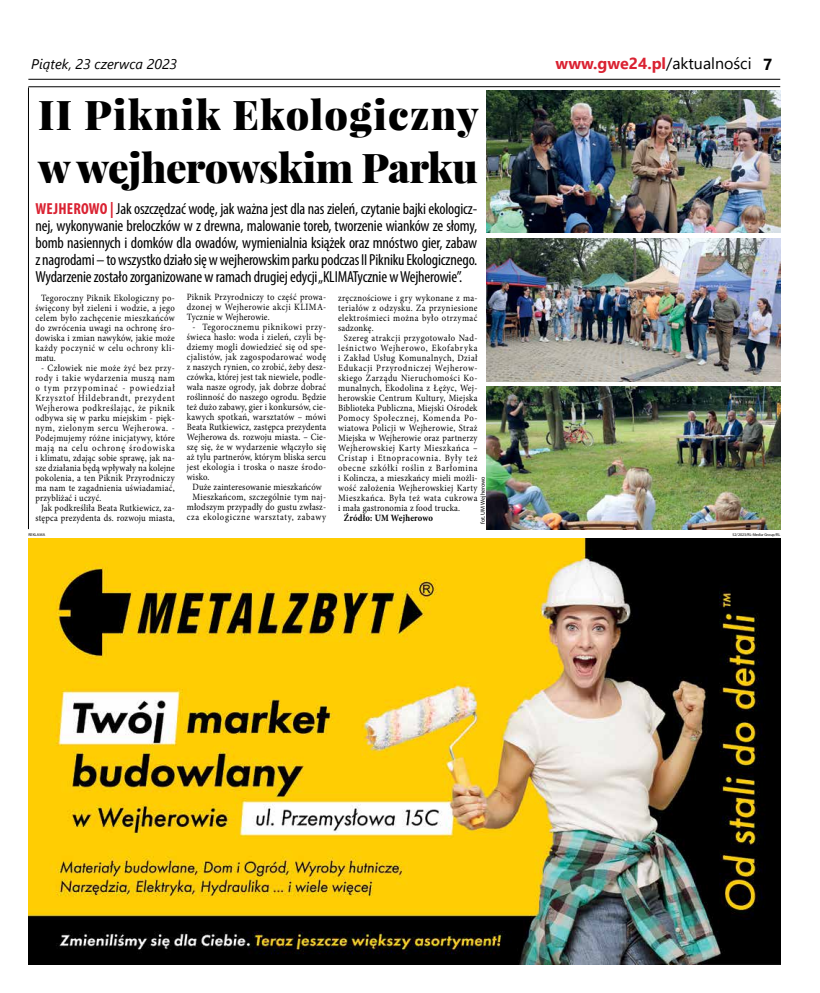
<style>
.page{position:relative;width:820px;height:993px;background:#fff}
.page>*{position:absolute;margin:0;border:0;box-sizing:border-box;transform-origin:0 0}
.t1{font:900 41px/53px "Playfair Display";letter-spacing:.01em;color:#000}
.t2{font:condensed 16px/17px "Myriad Pro";letter-spacing:-.01em;color:#000;text-align:justify}
.t3{font:700 16px "Segoe UI";color:#da2232}
.t4{font:italic 14px "Segoe UI";color:#000}
.t5{font:9.6px/10px "Minion Pro";letter-spacing:.035em;color:#000;text-align:justify;scale:.9 1}
.t6{font:9.6px "Minion Pro";letter-spacing:.065em;color:#000;scale:.9 1}
.t7{font:9.6px "Minion Pro";letter-spacing:.075em;color:#000;scale:.9 1}
.t8{font:9.6px "Minion Pro";letter-spacing:.055em;color:#000;scale:.9 1}
.t9{font:9.6px "Minion Pro";letter-spacing:.08em;color:#000;scale:.9 1}
.t10{font:9.6px "Minion Pro";letter-spacing:.06em;color:#000;scale:.9 1}
.t11{font:9.6px "Minion Pro";letter-spacing:.015em;color:#000;scale:.9 1}
.t12{font:9.6px "Minion Pro";letter-spacing:.085em;color:#000;scale:.9 1}
.t13{font:9.6px "Minion Pro";letter-spacing:.07em;color:#000;scale:.9 1}
.t14{font:9.6px "Minion Pro";letter-spacing:.095em;color:#000;scale:.9 1}
.t15{font:700 9.6px "Minion Pro";letter-spacing:.02em;color:#000;scale:.9 1}
.t16{font:6px "Myriad Pro";color:#000}
.t17{font:4px "Myriad Pro";color:#000}
.t18{font:4px "Myriad Pro";letter-spacing:.02em;color:#000}
.s1{font-weight:400;color:#000}
.s2{color:#000}
.s3{font-weight:700;color:#da2232}
</style>
<div class="page">
<hr style="left:28px;top:79px;width:752px;height:1px;background:#000">
<img style="left:28px;top:538px;width:752px;height:426px">
<hr style="left:28px;top:86px;width:752px;height:1px;background:#000">
<hr style="left:28px;top:87px;width:1px;height:442px;background:#000">
<img style="left:486px;top:90px;width:294px;height:143px">
<img style="left:486px;top:239px;width:294px;height:142px">
<img style="left:486px;top:386px;width:294px;height:143px">
<h3 class="t4" style="left:31px;top:51px;width:147px">Piątek, 23 czerwca 2023</h3>
<h2 class="t3" style="left:555px;top:49px;width:218px">www.gwe24.pl<span class="s1">/aktualności</span> <span class="s2">7</span></h2>
<h1 class="t1" style="left:38px;top:88px;width:442px">II Piknik Ekologiczny w wejherowskim Parku</h1>
<p class="t2" style="left:35px;top:200px;width:443px"><span class="s3">WEJHEROWO |</span> Jak oszczędzać wodę, jak ważna jest dla nas zieleń, czytanie bajki ekologicz&shy;nej, wykonywanie breloczków w z drewna, malowanie toreb, tworzenie wianków ze słomy, bomb nasiennych i domków dla owadów, wymienialnia książek oraz mnóstwo gier, zabaw z nagrodami – to wszystko działo się w wejherowskim parku podczas II Pikniku Ekologicznego.<br>Wydarzenie zostało zorganizowane w ramach drugiej edycji „KLIMATycznie w Wejherowie”.</p>
<p class="t5" style="left:35px;top:293px;width:156px;text-indent:6px">Tegoroczny Piknik Ekologiczny po&shy;święcony był zieleni i wodzie, a jego celem było zachęcenie mieszkańców do zwrócenia uwagi na ochronę śro&shy;dowiska i zmian nawyków, jakie może każdy poczynić w celu ochrony kli&shy;matu.</p>
<p class="t5" style="left:41px;top:363px;width:150px">- Człowiek nie może żyć bez przy-</p>
<p class="t5" style="left:35px;top:373px;width:156px">rody i takie wydarzenia muszą nam</p>
<p class="t14" style="left:35px;top:381px;width:156px">o tym przypominać - powiedział</p>
<p class="t12" style="left:35px;top:391px;width:156px">Krzysztof Hildebrandt, prezydent</p>
<p class="t6" style="left:35px;top:401px;width:156px">Wejherowa podkreślając, że piknik</p>
<p class="t5" style="left:35px;top:413px;width:156px">odbywa się w parku miejskim - pięk-</p>
<p class="t6" style="left:35px;top:421px;width:156px">nym, zielonym sercu Wejherowa. -</p>
<p class="t5" style="left:35px;top:433px;width:156px">Podejmujemy różne inicjatywy, które</p>
<p class="t9" style="left:35px;top:441px;width:156px">mają na celu ochronę środowiska</p>
<p class="t5" style="left:35px;top:453px;width:156px">i klimatu, zdając sobie sprawę, jak na-</p>
<p class="t5" style="left:35px;top:463px;width:156px">sze działania będą wpływały na kolejne</p>
<p class="t5" style="left:35px;top:473px;width:156px">pokolenia, a ten Piknik Przyrodniczy</p>
<p class="t5" style="left:35px;top:483px;width:156px">ma nam te zagadnienia uświadamiać,</p>
<p class="t5" style="left:35px;top:493px;width:75px">przybliżać i uczyć.</p>
<p class="t5" style="left:41px;top:503px;width:150px">Jak podkreśliła Beata Rutkiewicz, za-</p>
<p class="t5" style="left:35px;top:513px;width:156px">stępca prezydenta ds. rozwoju miasta,</p>
<p class="t5" style="left:187px;top:292px;width:156px">Piknik Przyrodniczy to część prowa&shy;dzonej w Wejherowie akcji KLIMA-Tycznie w Wejherowie.</p>
<p class="t10" style="left:192px;top:320px;width:150px">- Tegorocznemu piknikowi przy-</p>
<p class="t5" style="left:187px;top:332px;width:156px">świeca hasło: woda i zieleń, czyli bę-</p>
<p class="t5" style="left:187px;top:342px;width:156px">dziemy mogli dowiedzieć się od spe-</p>
<p class="t5" style="left:187px;top:352px;width:156px">cjalistów, jak zagospodarować wodę</p>
<p class="t5" style="left:187px;top:362px;width:156px">z naszych rynien, co zrobić, żeby desz-</p>
<p class="t5" style="left:187px;top:372px;width:156px">czówka, której jest tak niewiele, podle-</p>
<p class="t5" style="left:187px;top:382px;width:156px">wała nasze ogrody, jak dobrze dobrać</p>
<p class="t5" style="left:187px;top:392px;width:156px">roślinność do naszego ogrodu. Będzie</p>
<p class="t5" style="left:187px;top:402px;width:156px">też dużo zabawy, gier i konkursów, cie-</p>
<p class="t5" style="left:187px;top:412px;width:156px">kawych spotkań, warsztatów – mówi</p>
<p class="t5" style="left:187px;top:422px;width:156px">Beata Rutkiewicz, zastępca prezydenta</p>
<p class="t11" style="left:187px;top:430px;width:156px">Wejherowa ds. rozwoju miasta. – Cie-</p>
<p class="t5" style="left:187px;top:442px;width:156px">szę się, że w wydarzenie włączyło się</p>
<p class="t5" style="left:187px;top:452px;width:156px">aż tylu partnerów, którym bliska sercu</p>
<p class="t5" style="left:187px;top:462px;width:156px">jest ekologia i troska o nasze środo-</p>
<p class="t5" style="left:187px;top:472px;width:27px">wisko.</p>
<p class="t5" style="left:192px;top:482px;width:145px">Duże zainteresowanie mieszkańców</p>
<p class="t5" style="left:192px;top:492px;width:150px">Mieszkańcom, szczególnie tym naj-</p>
<p class="t5" style="left:187px;top:502px;width:156px">młodszym przypadły do gustu zwłasz-</p>
<p class="t7" style="left:187px;top:510px;width:156px">cza ekologiczne warsztaty, zabawy</p>
<p class="t5" style="left:338px;top:293px;width:156px">zręcznościowe i gry wykonane z ma-</p>
<p class="t5" style="left:338px;top:303px;width:156px">teriałów z odzysku. Za przyniesione</p>
<p class="t5" style="left:338px;top:313px;width:156px">elektrośmieci można było otrzymać</p>
<p class="t5" style="left:338px;top:323px;width:41px">sadzonkę.</p>
<p class="t5" style="left:344px;top:333px;width:150px">Szereg atrakcji przygotowało Nad-</p>
<p class="t9" style="left:338px;top:341px;width:156px">leśnictwo Wejherowo, Ekofabryka</p>
<p class="t5" style="left:338px;top:353px;width:156px">i Zakład Usług Komunalnych, Dział</p>
<p class="t6" style="left:338px;top:361px;width:156px">Edukacji Przyrodniczej Wejherow-</p>
<p class="t8" style="left:338px;top:371px;width:156px">skiego Zarządu Nieruchomości Ko-</p>
<p class="t5" style="left:338px;top:383px;width:156px">munalnych, Ekodolina z Łężyc, Wej-</p>
<p class="t5" style="left:338px;top:393px;width:156px">herowskie Centrum Kultury, Miejska</p>
<p class="t5" style="left:338px;top:403px;width:156px">Biblioteka Publiczna, Miejski Ośrodek</p>
<p class="t7" style="left:338px;top:411px;width:156px">Pomocy Społecznej, Komenda Po-</p>
<p class="t5" style="left:338px;top:423px;width:156px">wiatowa Policji w Wejherowie, Straż</p>
<p class="t5" style="left:338px;top:433px;width:156px">Miejska w Wejherowie oraz partnerzy</p>
<p class="t10" style="left:338px;top:441px;width:156px">Wejherowskiej Karty Mieszkańca –</p>
<p class="t7" style="left:338px;top:451px;width:156px">Cristap i Etnopracownia. Były też</p>
<p class="t13" style="left:338px;top:461px;width:156px">obecne szkółki roślin z Barłomina</p>
<p class="t5" style="left:338px;top:473px;width:156px">i Kolincza, a mieszkańcy mieli możli-</p>
<p class="t5" style="left:338px;top:483px;width:156px">wość założenia Wejherowskiej Karty</p>
<p class="t8" style="left:338px;top:491px;width:156px">Mieszkańca. Była też wata cukrowa</p>
<p class="t5" style="left:338px;top:503px;width:137px">i mała gastronomia z food trucka.</p>
<p class="t15" style="left:344px;top:511px;width:101px">Źródło: UM Wejherowo</p>
<p class="t16" style="left:479px;top:524px;width:49px;rotate:-90deg">fot. UM Wejherowo</p>
<p class="t18" style="left:28px;top:532px;width:18px">REKLAMA</p>
<p class="t17" style="left:732px;top:532px;width:49px">52/2023/RL-Media-Group/RL</p>
</div>
